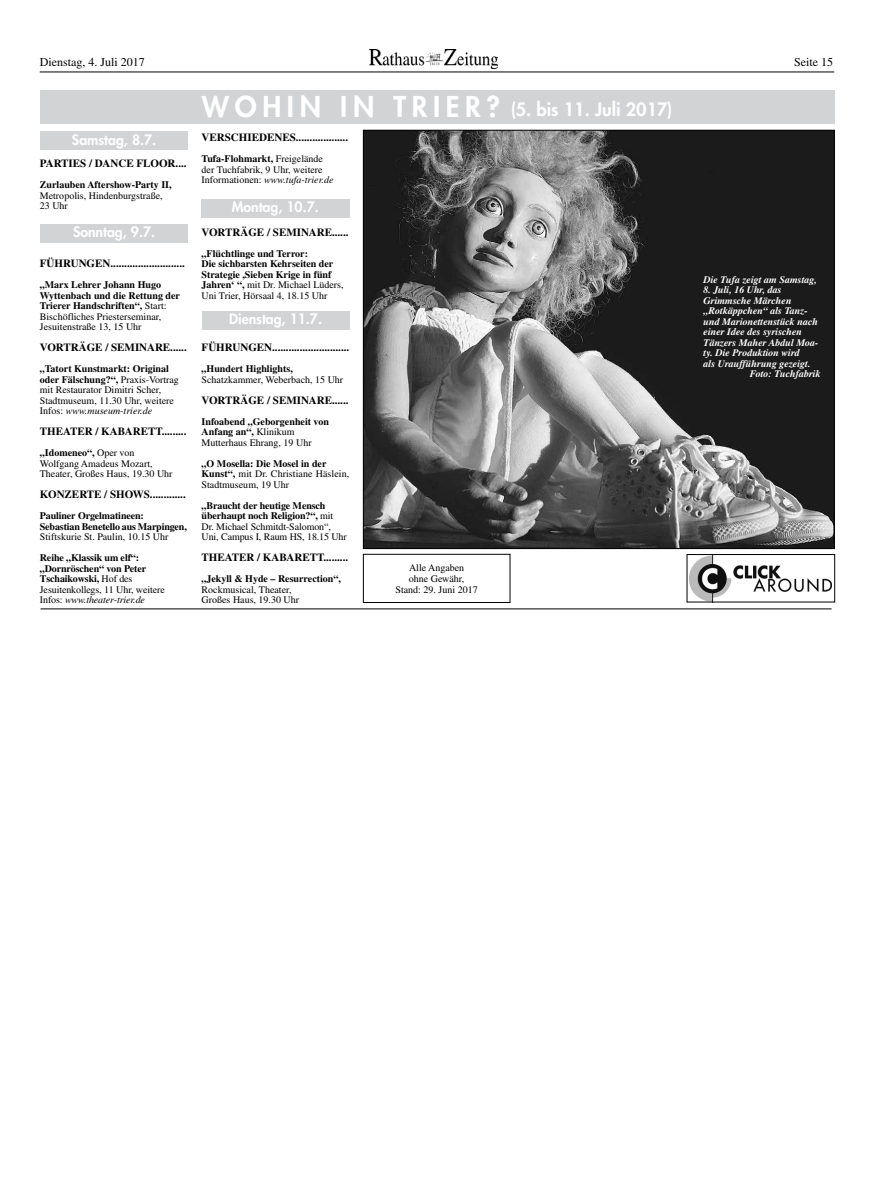
<style>
.page{position:relative;width:874px;height:1191px;background:#fff}
.page>*{position:absolute;margin:0;border:0;box-sizing:border-box;transform-origin:0 0}
.t1{font:800 18px "Futura LT";color:#fff}
.t2{font:800 14px "Futura LT";color:#fff}
.t3{font:12px "Times LT";color:#000}
.t4{font:700 11px "Times LT";color:#000}
.t5{font:10px/10.5px "Times LT";color:#000}
.t6{font:700 10px/10.5px "Times LT";color:#000}
.t7{font:italic 700 10px "Times LT";color:#fff}
.s1{font-weight:400}
.s2{font-weight:700}
.s3{font-style:italic}
.s4{font-weight:400;font-style:italic}
.s5{font-size:28px}
</style>
<div class="page">
<hr style="left:40px;top:72px;width:793px;height:1px;background:#000">
<img style="left:369px;top:49px;width:128px;height:20px">
<div style="left:40px;top:90px;width:793px;height:33px;background:#d1d3d4"></div>
<hr style="left:41px;top:608px;width:790px;height:1px;background:#000">
<div style="left:40px;top:131px;width:148px;height:19px;background:#d1d3d4"></div>
<div style="left:40px;top:224px;width:148px;height:19px;background:#d1d3d4"></div>
<div style="left:202px;top:311px;width:147px;height:19px;background:#d1d3d4"></div>
<div style="left:363px;top:554px;width:147px;height:48px;border:1px solid #000"></div>
<div style="left:201px;top:199px;width:148px;height:18px;background:#d1d3d4"></div>
<img style="left:365px;top:132px;width:467px;height:415px">
<img style="left:689px;top:556px;width:142px;height:44px">
<div style="left:686px;top:554px;width:148px;height:48px;border:1px solid #000"></div>
<p class="t3" style="left:40px;top:55px;width:107px">Dienstag, 4. Juli 2017</p>
<p class="t3" style="left:793px;top:55px;width:40px">Seite 15</p>
<h2 class="t2" style="left:72px;top:130px;width:86px">Samstag, 8.7.</h2>
<p class="t4" style="left:40px;top:157px;width:8px">parties</p>
<p class="t4" style="left:89px;top:157px;width:15px">/ dance</p>
<p class="t4" style="left:136px;top:157px;width:9px">floor</p>
<p class="t4" style="left:175px;top:157px;width:12px">....</p>
<p class="t6" style="left:40px;top:179px;width:133px">Zurlauben Aftershow-Party II,</p>
<p class="t5" style="left:40px;top:190px;width:124px">Metropolis, Hindenburgstraße,<br>23 Uhr</p>
<h2 class="t2" style="left:73px;top:222px;width:84px">Sonntag, 9.7.</h2>
<p class="t4" style="left:40px;top:257px;width:16px">Führungen</p>
<p class="t4" style="left:110px;top:257px;width:76px">...........................</p>
<p class="t6" style="left:40px;top:279px;width:141px">„Marx Lehrer Johann Hugo<br>Wyttenbach und die Rettung der<br>Trierer Handschriften“, <span class="s1">Start:<br>Bischöfliches Priesterseminar,<br>Jesuitenstraße 13, 15 Uhr</span></p>
<p class="t4" style="left:40px;top:341px;width:17px">Vorträge</p>
<p class="t4" style="left:105px;top:341px;width:21px">/ Seminare</p>
<p class="t4" style="left:170px;top:341px;width:18px">......</p>
<p class="t5" style="left:40px;top:363px;width:140px"><span class="s2">„Tatort Kunstmarkt: Original oder Fälschung?“,</span> Praxis-Vortrag mit Restaurator Dimitri Scher,<br>Stadtmuseum, 11.30 Uhr, weitere<br>Infos: <span class="s3">www.museum-trier.de</span></p>
<p class="t4" style="left:40px;top:425px;width:25px">THeater</p>
<p class="t4" style="left:95px;top:425px;width:23px">/ Kabarett</p>
<p class="t4" style="left:162px;top:425px;width:26px">.........</p>
<p class="t5" style="left:40px;top:447px;width:134px"><span class="s2">„Idomeneo“,</span> Oper von<br>Wolfgang Amadeus Mozart,<br>Theater, Großes Haus, 19.30 Uhr</p>
<p class="t4" style="left:40px;top:488px;width:26px">KOnzerte</p>
<p class="t4" style="left:104px;top:488px;width:22px">/ Shows</p>
<p class="t4" style="left:150px;top:488px;width:37px">.............</p>
<p class="t6" style="left:40px;top:510px;width:148px">Pauliner Orgelmatineen:<br>Sebastian Benetello aus Marpingen,</p>
<p class="t5" style="left:40px;top:531px;width:130px">Stiftskurie St. Paulin, 10.15 Uhr</p>
<p class="t6" style="left:40px;top:552px;width:126px">Reihe „Klassik um elf“: „Dornröschen“ von Peter<br>Tschaikowski, <span class="s1">Hof des<br>Jesuitenkollegs, 11 Uhr, weitere<br>Infos:</span> <span class="s4">www.theater-trier.de</span></p>
<h1 class="t1" style="left:202px;top:97px;width:471px"><span class="s5">WO H I N I N T RI E R?</span> (5. bis 11. Juli 2017)</h1>
<p class="t4" style="left:201px;top:131px;width:17px">Verschiedenes</p>
<p class="t4" style="left:296px;top:131px;width:54px">...................</p>
<p class="t5" style="left:201px;top:153px;width:133px"><span class="s2">Tufa-Flohmarkt,</span> Freigelände der Tuchfabrik, 9 Uhr, weitere<br>Informationen: <span class="s3">www.tufa-trier.de</span></p>
<h2 class="t2" style="left:232px;top:197px;width:89px">Montag, 10.7.</h2>
<p class="t4" style="left:201px;top:225px;width:17px">Vorträge</p>
<p class="t4" style="left:267px;top:225px;width:21px">/ Seminare</p>
<p class="t4" style="left:332px;top:225px;width:18px">......</p>
<p class="t6" style="left:201px;top:248px;width:143px">„Flüchtlinge und Terror:<br>Die sichbarsten Kehrseiten der<br>Strategie ,Sieben Krige in fünf<br>Jahren‘ “, <span class="s1">mit Dr. Michael Lüders,<br>Uni Trier, Hörsaal 4, 18.15 Uhr</span></p>
<h2 class="t2" style="left:229px;top:310px;width:94px">Dienstag, 11.7.</h2>
<p class="t4" style="left:201px;top:341px;width:16px">Führungen</p>
<p class="t4" style="left:272px;top:341px;width:78px">............................</p>
<p class="t6" style="left:201px;top:363px;width:93px">„Hundert Highlights,</p>
<p class="t5" style="left:201px;top:374px;width:143px">Schatzkammer, Weberbach, 15 Uhr</p>
<p class="t4" style="left:201px;top:393px;width:17px">Vorträge</p>
<p class="t4" style="left:267px;top:393px;width:21px">/ Seminare</p>
<p class="t4" style="left:332px;top:393px;width:18px">......</p>
<p class="t6" style="left:201px;top:416px;width:129px">Infoabend „Geborgenheit von<br>Anfang an“, <span class="s1">Klinikum<br>Mutterhaus Ehrang, 19 Uhr</span></p>
<p class="t5" style="left:201px;top:458px;width:149px"><span class="s2">„O Mosella: Die Mosel in der<br>Kunst“,</span> mit Dr. Christiane Häslein,<br>Stadtmuseum, 19 Uhr</p>
<p class="t5" style="left:201px;top:500px;width:147px"><span class="s2">„Braucht der heutige Mensch überhaupt noch Religion?“,</span> mit<br>Dr. Michael Schmitdt-Salomon“,<br>Uni, Campus I, Raum HS, 18.15 Uhr</p>
<p class="t4" style="left:201px;top:551px;width:16px">Theater</p>
<p class="t4" style="left:257px;top:551px;width:23px">/ Kabarett</p>
<p class="t4" style="left:323px;top:551px;width:26px">.........</p>
<p class="t6" style="left:201px;top:573px;width:141px">„Jekyll &amp; Hyde – Resurrection“,</p>
<p class="t5" style="left:201px;top:584px;width:99px">Rockmusical, Theater,<br>Großes Haus, 19.30 Uhr</p>
<p class="t5" style="left:395px;top:562px;width:84px;line-height:11px;text-align:center">Alle Angaben<br>ohne Gewähr,<br>Stand: 29. Juni 2017</p>
<p class="t7" style="left:703px;top:274px;width:115px">Die Tufa zeigt am Samstag,</p>
<p class="t7" style="left:703px;top:284px;width:80px">8. Juli, 16 Uhr, das</p>
<p class="t7" style="left:703px;top:295px;width:89px">Grimmsche Märchen</p>
<p class="t7" style="left:703px;top:305px;width:105px">„Rotkäppchen“ als Tanz-</p>
<p class="t7" style="left:703px;top:316px;width:116px">und Marionettenstück nach</p>
<p class="t7" style="left:703px;top:326px;width:100px">einer Idee des syrischen</p>
<p class="t7" style="left:703px;top:337px;width:116px">Tänzers Maher Abdul Moa-</p>
<p class="t7" style="left:703px;top:347px;width:98px">ty. Die Produktion wird</p>
<p class="t7" style="left:703px;top:358px;width:108px">als Uraufführung gezeigt.</p>
<p class="t7" style="left:749px;top:368px;width:72px">Foto: Tuchfabrik</p>
</div>
